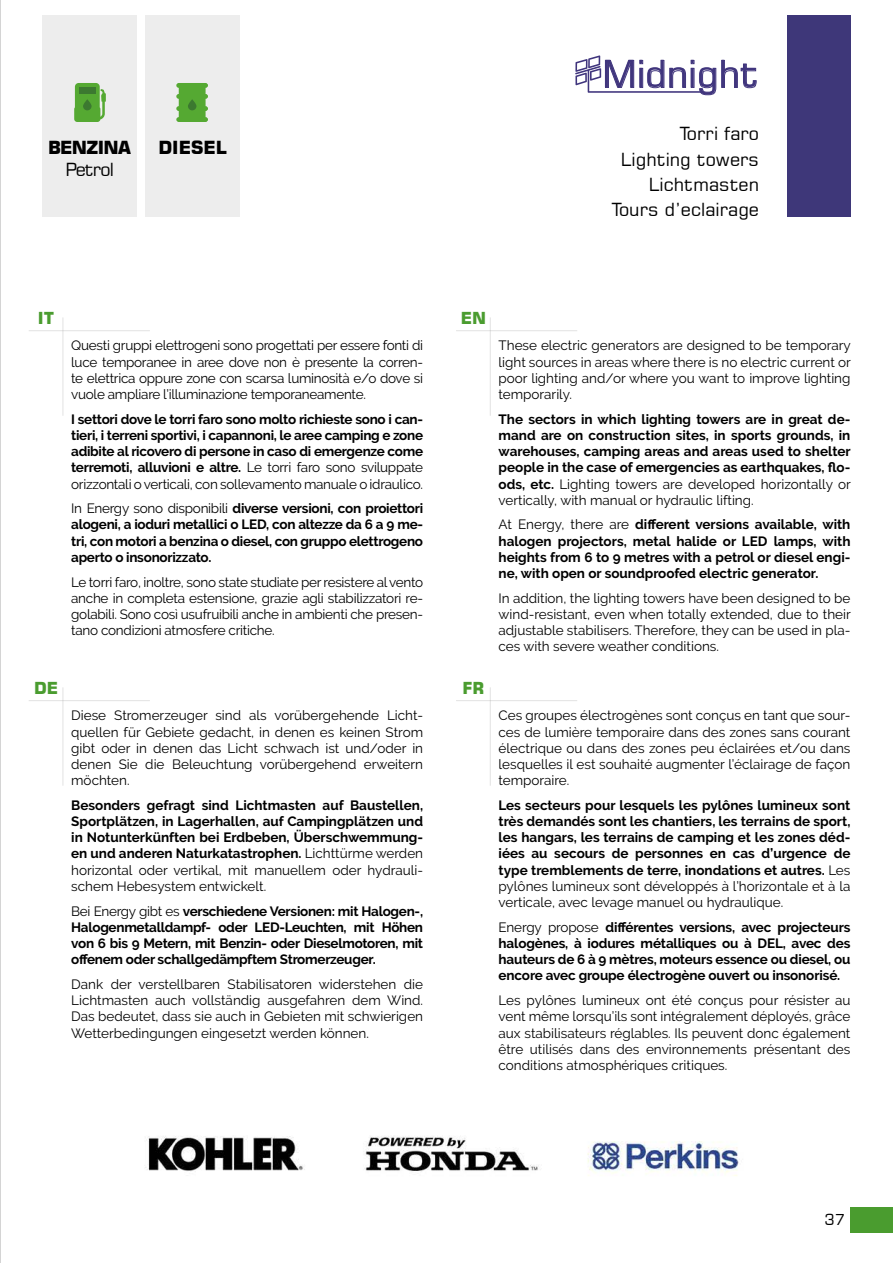
<style>
.page{position:relative;width:893px;height:1263px;background:#fff}
.page>*{position:absolute;margin:0;border:0;box-sizing:border-box;transform-origin:0 0}
.t1{font:37.05px "Square 721 BT";color:#40357d}
.t2{font:18px/26.1px "Square 721 BT";color:#000;text-align:right}
.t3{font:700 18px "Square 721 BT";letter-spacing:-.05em;color:#000}
.t4{font:700 16.5px "Square 721 BT";color:#4a9c2f}
.t5{font:15px "Square 721 BT";color:#000}
.t6{font:700 13.5px/16.2px "Raleway";letter-spacing:-.01em;color:#000;text-align:justify}
.t7{font:13.5px/16.2px "Raleway";color:#000;text-align:justify}
.s1{font-weight:400}
</style>
<div class="page">
<img style="left:42px;top:15px;width:809px;height:1161px">
<svg style="left:575px;top:55px;width:182px;height:41px"></svg>
<div style="left:787px;top:16px;width:63px;height:201px;background:#3e3779"></div>
<div style="left:145px;top:16px;width:95px;height:201px;background:#ededed"></div>
<svg style="left:176px;top:83px;width:32px;height:39px"></svg>
<div style="left:188px;top:99px;width:8px;height:11px;background:#3c7930;border-radius:4px"></div>
<div style="left:43px;top:16px;width:94px;height:201px;background:#ededed"></div>
<svg style="left:74px;top:83px;width:32px;height:39px"></svg>
<svg style="left:83px;top:99px;width:9px;height:11px"></svg>
<div style="left:79px;top:87px;width:17px;height:7px;background:#3c7930"></div>
<hr style="left:63px;top:317px;width:1px;height:99px;background:#9d9d9c">
<hr style="left:490px;top:317px;width:1px;height:99px;background:#9d9d9c">
<hr style="left:29px;top:330px;width:121px;height:1px;background:#9d9d9c">
<hr style="left:490px;top:687px;width:1px;height:99px;background:#9d9d9c">
<hr style="left:456px;top:700px;width:121px;height:1px;background:#9d9d9c">
<hr style="left:456px;top:330px;width:121px;height:1px;background:#9d9d9c">
<hr style="left:63px;top:687px;width:1px;height:99px;background:#9d9d9c">
<hr style="left:29px;top:700px;width:121px;height:1px;background:#9d9d9c">
<div style="left:850px;top:1207px;width:43px;height:26px;background:#4a9c2f"></div>
<hr style="left:0;top:0;width:1px;height:1263px;background:#c6c6c6">
<h2 class="t3" style="left:48px;top:137px;width:85px">BENZINA</h2>
<h2 class="t3" style="left:158px;top:137px;width:70px">DIESEL</h2>
<h2 class="t2" style="left:65px;top:156px;width:50px">Petrol</h2>
<h1 class="t1" style="left:602px;top:51px;width:158px">Midnight</h1>
<h2 class="t2" style="left:621px;top:120px;width:140px">Torri faro<br>Lighting towers</h2>
<h2 class="t2" style="left:612px;top:196px;width:148px">Tours d’eclairage</h2>
<h2 class="t2" style="left:649px;top:171px;width:112px">Lichtmasten</h2>
<p class="t4" style="left:38px;top:308px;width:18px">IT</p>
<p class="t4" style="left:461px;top:308px;width:27px">EN</p>
<p class="t7" style="left:71px;top:337px;width:353px">Questi gruppi elettrogeni sono progettati per essere fonti di luce temporanee in aree dove non è presente la corren&shy;te elettrica oppure zone con scarsa luminosità e/o dove si vuole ampliare l’illuminazione temporaneamente.</p>
<p class="t6" style="left:71px;top:411px;width:353px">I settori dove le torri faro sono molto richieste sono i can&shy;tieri, i terreni sportivi, i capannoni, le aree camping e zone adibite al ricovero di persone in caso di emergenze come terremoti, alluvioni e altre. <span class="s1">Le torri faro sono sviluppate orizzontali o verticali, con sollevamento manuale o idraulico.</span></p>
<p class="t6" style="left:71px;top:500px;width:353px"><span class="s1">In Energy sono disponibili</span> diverse versioni, con proiettori alogeni, a ioduri metallici o LED, con altezze da 6 a 9 me&shy;tri, con motori a benzina o diesel, con gruppo elettrogeno aperto o insonorizzato.</p>
<p class="t7" style="left:71px;top:574px;width:353px">Le torri faro, inoltre, sono state studiate per resistere al vento anche in completa estensione, grazie agli stabilizzatori re&shy;golabili. Sono così usufruibili anche in ambienti che presen&shy;tano condizioni atmosfere critiche.</p>
<p class="t4" style="left:34px;top:678px;width:26px">DE</p>
<p class="t7" style="left:71px;top:707px;width:353px">Diese Stromerzeuger sind als vorübergehende Licht&shy;quellen für Gebiete gedacht, in denen es keinen Strom gibt oder in denen das Licht schwach ist und/oder in denen Sie die Beleuchtung vorübergehend erweitern möchten.</p>
<p class="t6" style="left:71px;top:797px;width:353px">Besonders gefragt sind Lichtmasten auf Baustellen, Sportplätzen, in Lagerhallen, auf Campingplätzen und in Notunterkünften bei Erdbeben, Überschwemmung&shy;en und anderen Naturkatastrophen. <span class="s1">Lichttürme werden horizontal oder vertikal, mit manuellem oder hydrauli&shy;schem Hebesystem entwickelt.</span></p>
<p class="t6" style="left:71px;top:903px;width:353px"><span class="s1">Bei Energy gibt es</span> verschiedene Versionen: mit Halogen-, Halogenmetalldampf- oder LED-Leuchten, mit Höhen von 6 bis 9 Metern, mit Benzin- oder Dieselmotoren, mit offenem oder schallgedämpftem Stromerzeuger.</p>
<p class="t7" style="left:71px;top:976px;width:353px">Dank der verstellbaren Stabilisatoren widerstehen die Lichtmasten auch vollständig ausgefahren dem Wind.<br>Das bedeutet, dass sie auch in Gebieten mit schwierigen Wetterbedingungen eingesetzt werden können.</p>
<p class="t4" style="left:462px;top:678px;width:23px">FR</p>
<p class="t7" style="left:499px;top:337px;width:354px">These electric generators are designed to be temporary light sources in areas where there is no electric current or poor lighting and/or where you want to improve lighting temporarily.</p>
<p class="t6" style="left:499px;top:411px;width:354px">The sectors in which lighting towers are in great de&shy;mand are on construction sites, in sports grounds, in warehouses, camping areas and areas used to shelter people in the case of emergencies as earthquakes, flo&shy;ods, etc. <span class="s1">Lighting towers are developed horizontally or vertically, with manual or hydraulic lifting.</span></p>
<p class="t6" style="left:499px;top:517px;width:353px"><span class="s1">At Energy, there are</span> different versions available, with halogen projectors, metal halide or LED lamps, with heights from 6 to 9 metres with a petrol or diesel engi&shy;ne, with open or soundproofed electric generator.</p>
<p class="t7" style="left:499px;top:590px;width:354px">In addition, the lighting towers have been designed to be wind-resistant, even when totally extended, due to their adjustable stabilisers. Therefore, they can be used in pla&shy;ces with severe weather conditions.</p>
<p class="t7" style="left:499px;top:707px;width:353px">Ces groupes électrogènes sont conçus en tant que sour&shy;ces de lumière temporaire dans des zones sans courant électrique ou dans des zones peu éclairées et/ou dans lesquelles il est souhaité augmenter l’éclairage de façon temporaire.</p>
<p class="t6" style="left:499px;top:797px;width:353px">Les secteurs pour lesquels les pylônes lumineux sont très demandés sont les chantiers, les terrains de sport, les hangars, les terrains de camping et les zones déd&shy;iées au secours de personnes en cas d’urgence de type tremblements de terre, inondations et autres. <span class="s1">Les pylônes lumineux sont développés à l’horizontale et à la verticale, avec levage manuel ou hydraulique.</span></p>
<p class="t6" style="left:499px;top:919px;width:353px"><span class="s1">Energy propose</span> différentes versions, avec projecteurs halogènes, à iodures métalliques ou à DEL, avec des hauteurs de 6 à 9 mètres, moteurs essence ou diesel, ou encore avec groupe électrogène ouvert ou insonorisé.</p>
<p class="t7" style="left:499px;top:992px;width:353px">Les pylônes lumineux ont été conçus pour résister au vent même lorsqu’ils sont intégralement déployés, grâce aux stabilisateurs réglables. Ils peuvent donc également être utilisés dans des environnements présentant des conditions atmosphériques critiques.</p>
<p class="t5" style="left:825px;top:1210px;width:22px">37</p>
</div>
